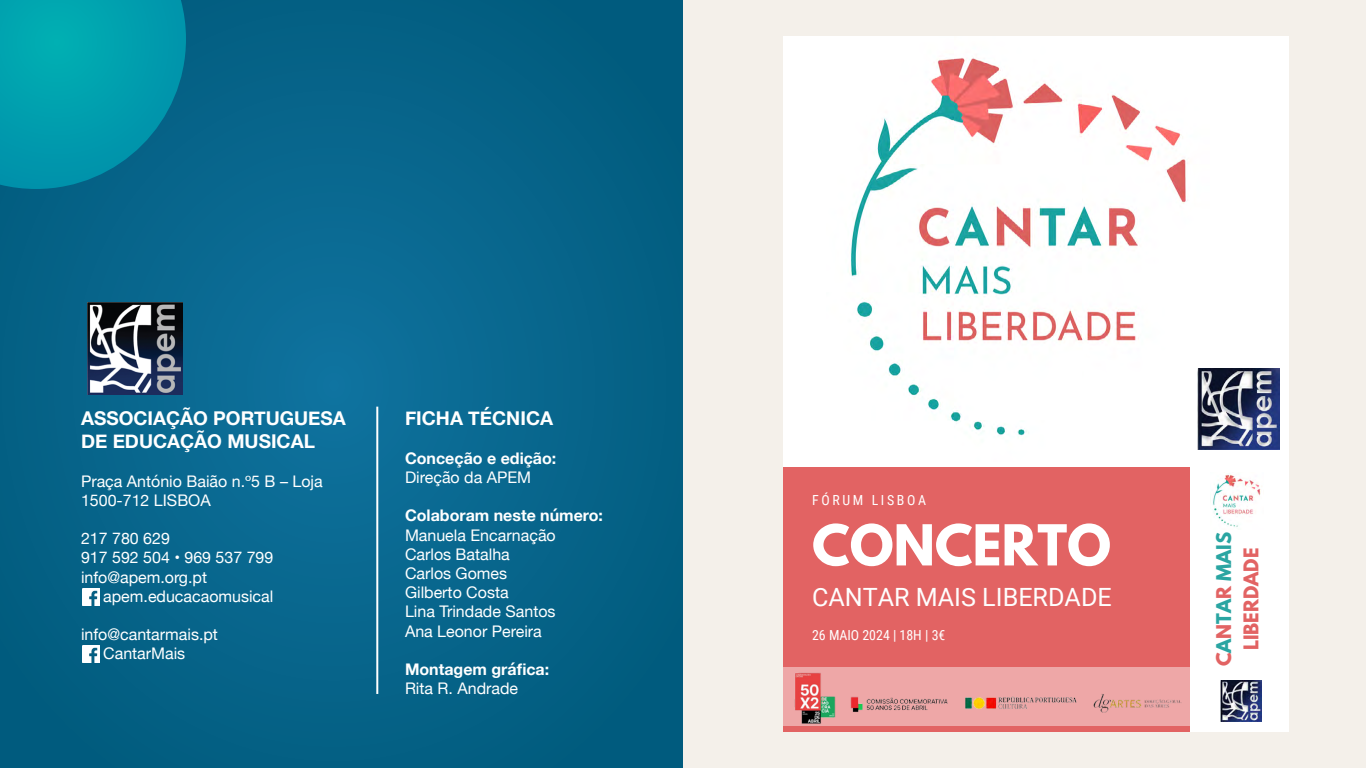
<style>
.page{position:relative;width:1366px;height:768px;background:#fff}
.page>*{position:absolute;margin:0;border:0;box-sizing:border-box;transform-origin:0 0}
.t1{font:700 50px "League Spartan";color:#fff}
.t2{font:25.2px "Roboto";color:#fefefe}
.t3{font:700 19px/22.8px "Helvetica Neue";color:#fff}
.t4{font:700 18px/27.2px "League Spartan";color:#e26363;text-align:center}
.t5{font:16px/19.2px "Helvetica Neue";color:#fff}
.t6{font:700 16px "Helvetica Neue";color:#fff}
.t7{font:13.9px "Roboto Condensed";color:#fff}
.t8{font:13.9px "Roboto Condensed";letter-spacing:.19em;color:#fff}
.s1{color:#2aa5a2}
</style>
<div class="page">
<svg style="left:0;top:0;width:683px;height:768px;background:#06648a"></svg>
<svg style="left:0;top:0;width:186px;height:189px;background:#0096a8"></svg>
<img style="left:83px;top:589px;width:16px;height:16px">
<img style="left:83px;top:646px;width:16px;height:16px">
<img style="left:88px;top:303px;width:95px;height:92px">
<div style="left:683px;top:0;width:683px;height:768px;background:#f4f0ea"></div>
<hr style="left:376px;top:407px;width:2px;height:287px;background:#fff">
<div style="left:783px;top:466px;width:506px;height:266px;background:#fff"></div>
<div style="left:783px;top:466px;width:408px;height:266px;background:#e26363"></div>
<hr style="left:1190px;top:466px;width:3px;height:266px;background:#fff">
<div style="left:783px;top:667px;width:407px;height:59px;background:#eea7a7"></div>
<img style="left:794px;top:673px;width:139px;height:51px">
<img style="left:1212px;top:473px;width:50px;height:54px">
<img style="left:1220px;top:680px;width:42px;height:42px">
<img style="left:933px;top:691px;width:305px;height:31px">
<div style="left:783px;top:36px;width:506px;height:430px;background:#fff"></div>
<img style="left:850px;top:57px;width:348px;height:393px">
<img style="left:1279px;top:368px;width:1px;height:82px">
<img style="left:1198px;top:368px;width:81px;height:82px">
<p class="t3" style="left:81px;top:408px;width:266px">ASSOCIAÇÃO PORTUGUESA<br>DE EDUCAÇÃO MUSICAL</p>
<p class="t5" style="left:81px;top:472px;width:243px">Praça António Baião n.º5 B – Loja<br>1500-712 LISBOA</p>
<p class="t5" style="left:81px;top:530px;width:194px">217 780 629<br>917 592 504 • 969 537 799 info@apem.org.pt</p>
<p class="t5" style="left:103px;top:587px;width:172px">apem.educacaomusical</p>
<p class="t5" style="left:103px;top:626px;width:116px;text-indent:-22px">info@cantarmais.pt<br>CantarMais</p>
<p class="t3" style="left:405px;top:408px;width:150px">FICHA TÉCNICA</p>
<p class="t6" style="left:405px;top:445px;width:153px">Conceção e edição:</p>
<p class="t5" style="left:405px;top:469px;width:128px">Direção da APEM</p>
<p class="t6" style="left:405px;top:503px;width:200px">Colaboram neste número:</p>
<p class="t5" style="left:405px;top:526px;width:152px">Manuela Encarnação<br>Carlos Batalha<br>Carlos Gomes<br>Gilberto Costa<br>Lina Trindade Santos<br>Ana Leonor Pereira</p>
<p class="t6" style="left:405px;top:657px;width:146px">Montagem gráfica:</p>
<p class="t5" style="left:405px;top:680px;width:115px">Rita R. Andrade</p>
<p class="t8" style="left:812px;top:490px;width:116px">FÓRUM LISBOA</p>
<h1 class="t1" style="left:812px;top:506px;width:300px">CONCERTO</h1>
<h2 class="t2" style="left:812px;top:579px;width:301px">CANTAR MAIS LIBERDADE</h2>
<p class="t7" style="left:812px;top:625px;width:135px">26 MAIO 2024 | 18H | 3€</p>
<p class="t4" style="left:1210px;top:666px;width:136px;rotate:-90deg">C<span class="s1">A</span>N<span class="s1">TA</span>R <span class="s1">MAIS<br></span>LIBERDADE</p>
</div>
